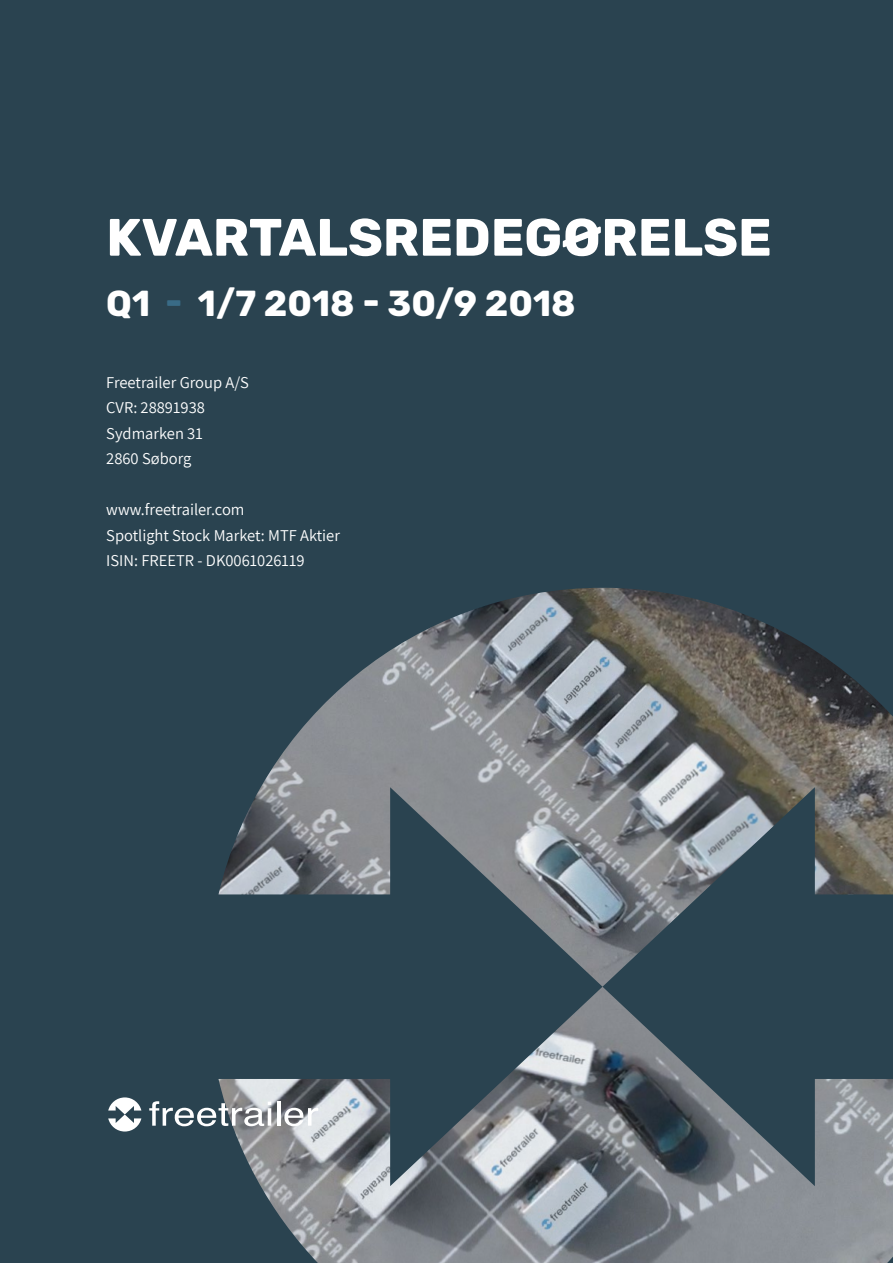
<style>
.page{position:relative;width:893px;height:1263px;background:#2a4350}
.page>*{position:absolute;margin:0;border:0;box-sizing:border-box;transform-origin:0 0}
.t1{font:700 52.5px "Rubik";color:#fff}
.t2{font:700 36px "Rubik";color:#fff}
.t3{font:16.5px/25.5px "Assistant";color:#fff}
.s1{color:#396b86}
</style>
<div class="page">
<img style="left:218px;top:588px;width:675px;height:675px">
<svg style="left:149px;top:1101px;width:122px;height:25px"></svg>
<hr style="left:268px;top:1108px;width:3px;height:18px;background:#fff">
<hr style="left:277px;top:1101px;width:3px;height:25px;background:#fff">
<svg style="left:284px;top:1108px;width:34px;height:18px"></svg>
<svg style="left:108px;top:1097px;width:33px;height:34px"></svg>
<h1 class="t1" style="left:106px;top:207px;width:667px">KVARTALSREDEGØRELSE</h1>
<h2 class="t2" style="left:106px;top:282px;width:471px">Q1 <span class="s1">-</span> 1/7 2018 - 30/9 2018</h2>
<p class="t3" style="left:106px;top:369px;width:144px">Freetrailer Group A/S<br>CVR: 28891938<br>Sydmarken 31<br>2860 Søborg</p>
<p class="t3" style="left:106px;top:496px;width:235px">www.freetrailer.com<br>Spotlight Stock Market: MTF Aktier<br>ISIN: FREETR - DK0061026119</p>
</div>
